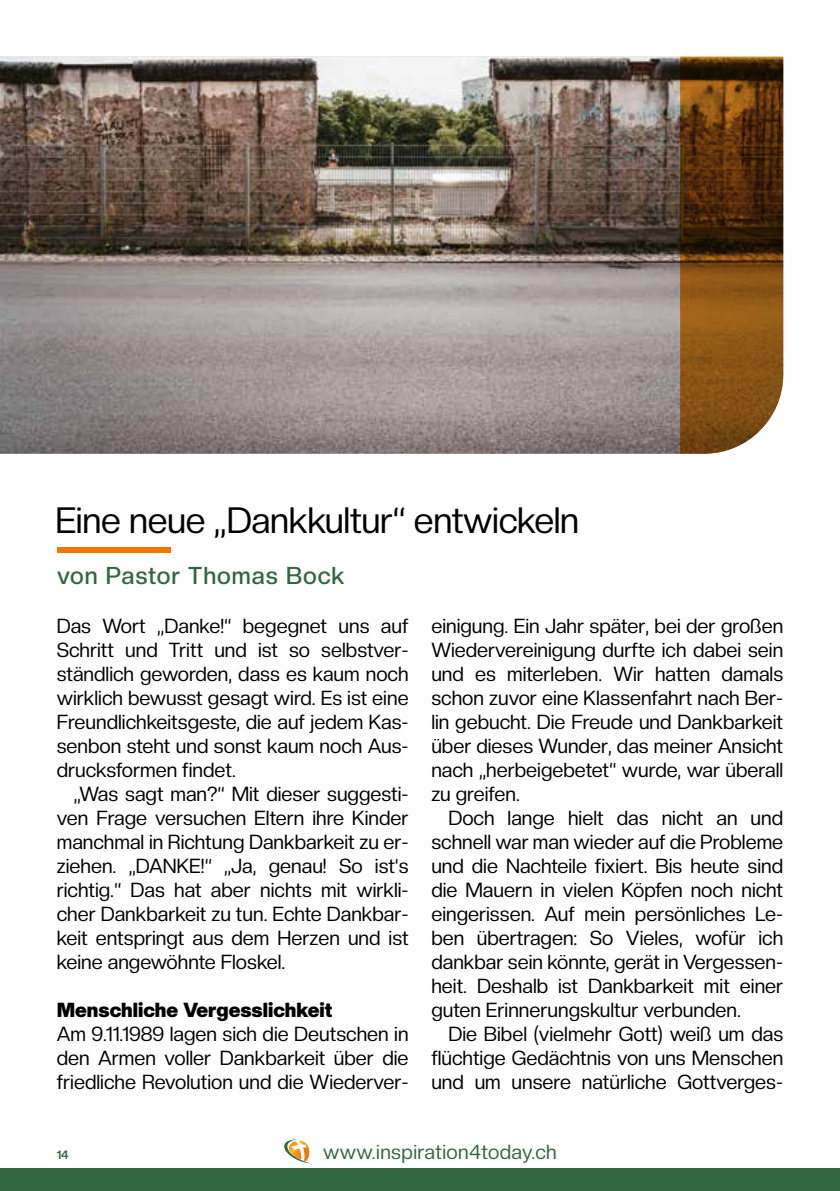
<style>
.page{position:relative;width:840px;height:1191px;background:#fff}
.page>*{position:absolute;margin:0;border:0;box-sizing:border-box;transform-origin:0 0}
.t1{font:36px "Creato Display";letter-spacing:-.01em;color:#000}
.t2{font:500 24px "Creato Display";letter-spacing:.04em;color:#326641}
.t3{font:20px/24px "Creato Display";color:#000;text-align:justify}
.t4{font:900 20px "Creato Display";color:#000}
.t5{font:20px "Creato Display";letter-spacing:.02em;color:#326641}
.t6{font:700 12px "Creato Display";color:#326641}
</style>
<div class="page">
<svg style="left:284px;top:1139px;width:26px;height:24px"></svg>
<div style="left:0;top:1168px;width:839px;height:23px;background:#326641"></div>
<img style="left:0;top:57px;width:679px;height:397px">
<svg style="left:679px;top:57px;width:103px;height:397px"></svg>
<div style="left:57px;top:547px;width:113px;height:6px;background:#f37600"></div>
<h1 class="t1" style="left:55px;top:499px;width:525px">Eine neue „Dankkultur“ entwickeln</h1>
<p class="t2" style="left:57px;top:561px;width:289px">von Pastor Thomas Bock</p>
<p class="t3" style="left:431px;top:613px;width:353px">einigung. Ein Jahr später, bei der großen Wiedervereinigung durfte ich dabei sein und es miterleben. Wir hatten damals schon zuvor eine Klassenfahrt nach Ber&shy;lin gebucht. Die Freude und Dankbarkeit über dieses Wunder, das meiner Ansicht nach „herbeigebetet“ wurde, war überall zu greifen.</p>
<p class="t3" style="left:431px;top:805px;width:353px;text-indent:17px">Doch lange hielt das nicht an und schnell war man wieder auf die Probleme und die Nachteile fixiert. Bis heute sind die Mauern in vielen Köpfen noch nicht eingerissen. Auf mein persönliches Le&shy;ben übertragen: So Vieles, wofür ich dankbar sein könnte, gerät in Vergessen&shy;heit. Deshalb ist Dankbarkeit mit einer guten Erinnerungskultur verbunden.</p>
<p class="t3" style="left:431px;top:1021px;width:353px;text-indent:17px">Die Bibel (vielmehr Gott) weiß um das flüchtige Gedächtnis von uns Menschen und um unsere natürliche Gottverges-</p>
<p class="t3" style="left:57px;top:613px;width:353px">Das Wort „Danke!“ begegnet uns auf Schritt und Tritt und ist so selbstver&shy;ständlich geworden, dass es kaum noch wirklich bewusst gesagt wird. Es ist eine Freundlichkeitsgeste, die auf jedem Kas&shy;senbon steht und sonst kaum noch Aus&shy;drucksformen findet.</p>
<p class="t3" style="left:57px;top:781px;width:353px;text-indent:17px">„Was sagt man?“ Mit dieser suggesti&shy;ven Frage versuchen Eltern ihre Kinder manchmal in Richtung Dankbarkeit zu er&shy;ziehen. „DANKE!“ „Ja, genau! So ist‘s richtig.“ Das hat aber nichts mit wirkli&shy;cher Dankbarkeit zu tun. Echte Dankbar&shy;keit entspringt aus dem Herzen und ist keine angewöhnte Floskel.</p>
<p class="t4" style="left:57px;top:998px;width:277px">Menschliche Vergesslichkeit</p>
<p class="t3" style="left:57px;top:1021px;width:353px">Am 9.11.1989 lagen sich die Deutschen in den Armen voller Dankbarkeit über die friedliche Revolution und die Wiederver-</p>
<p class="t6" style="left:57px;top:1147px;width:13px">14</p>
<p class="t5" style="left:323px;top:1139px;width:235px">www.inspiration4today.ch</p>
</div>
